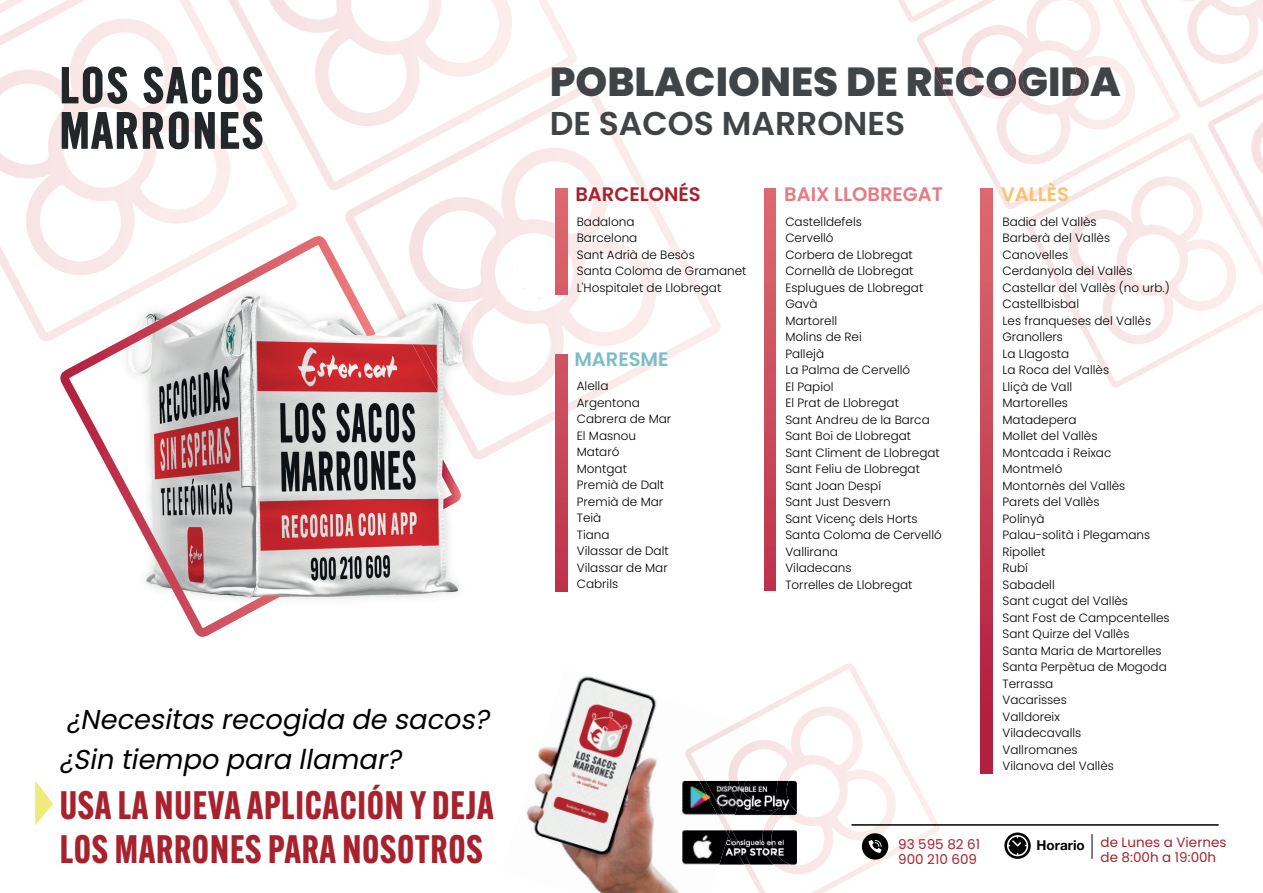
<style>
.page{position:relative;width:1263px;height:893px;background:#fff}
.page>*{position:absolute;margin:0;border:0;box-sizing:border-box;transform-origin:0 0}
.t1{font:800 40.5px "Poppins";color:#414446}
.t2{font:700 38.85px/43.2px "Alternate Gothic Cond ATF";letter-spacing:.02em;color:#a7222d}
.t3{font:600 33px "Poppins";color:#414446}
.t4{font:italic 27.3px/39.9px "Poppins";color:#000001}
.t5{font:600 19.5px "Poppins";color:#e67b84}
.t6{font:600 19.5px "Poppins";color:#a7222d}
.t7{font:600 19.5px "Poppins";color:#7bbdca}
.t8{font:600 19.5px "Poppins";color:#fdc070}
.t9{font:13.5px/15px "Poppins";color:#a7222d}
.t10{font:300 12px/16.5px "Poppins";color:#000001}
.s1{font-family:"Helvetica Neue";font-weight:700;color:#000001}
</style>
<div class="page">
<svg style="left:754px;top:663px;width:185px;height:230px"></svg>
<svg style="left:298px;top:0;width:279px;height:190px"></svg>
<svg style="left:552px;top:67px;width:15px;height:8px"></svg>
<svg style="left:298px;top:0;width:219px;height:126px"></svg>
<svg style="left:345px;top:96px;width:376px;height:363px"></svg>
<svg style="left:562px;top:84px;width:36px;height:12px"></svg>
<svg style="left:404px;top:148px;width:257px;height:247px"></svg>
<svg style="left:6px;top:0;width:292px;height:341px"></svg>
<svg style="left:0;top:19px;width:236px;height:256px"></svg>
<svg style="left:0;top:0;width:25px;height:13px"></svg>
<svg style="left:755px;top:706px;width:144px;height:168px"></svg>
<hr style="left:851px;top:824px;width:368px;height:2px;background:#000001">
<svg style="left:1092px;top:834px;width:1px;height:25px"></svg>
<svg style="left:1004px;top:832px;width:27px;height:27px"></svg>
<svg style="left:62px;top:67px;width:65px;height:37px"></svg>
<svg style="left:143px;top:67px;width:68px;height:37px"></svg>
<svg style="left:218px;top:67px;width:44px;height:37px"></svg>
<svg style="left:62px;top:111px;width:127px;height:38px"></svg>
<svg style="left:195px;top:112px;width:20px;height:37px"></svg>
<svg style="left:221px;top:111px;width:42px;height:38px"></svg>
<svg style="left:1089px;top:344px;width:109px;height:44px"></svg>
<svg style="left:898px;top:0;width:365px;height:344px"></svg>
<img style="left:379px;top:283px;width:97px;height:176px">
<img style="left:421px;top:283px;width:55px;height:98px">
<img style="left:376px;top:290px;width:95px;height:308px">
<img style="left:383px;top:290px;width:88px;height:165px">
<img style="left:428px;top:290px;width:43px;height:87px">
<svg style="left:60px;top:236px;width:316px;height:401px"></svg>
<svg style="left:442px;top:459px;width:20px;height:50px"></svg>
<img style="left:538px;top:676px;width:119px;height:93px">
<img style="left:656px;top:714px;width:106px;height:179px">
<img style="left:526px;top:769px;width:155px;height:124px">
<img style="left:685px;top:722px;width:60px;height:108px">
<img style="left:727px;top:740px;width:31px;height:41px">
<svg style="left:35px;top:781px;width:18px;height:44px"></svg>
<div style="left:556px;top:188px;width:11px;height:107px;background:#da636c"></div>
<svg style="left:556px;top:354px;width:11px;height:237px"></svg>
<svg style="left:764px;top:188px;width:12px;height:402px"></svg>
<svg style="left:980px;top:188px;width:12px;height:585px"></svg>
<img style="left:750px;top:830px;width:47px;height:35px">
<img style="left:682px;top:830px;width:68px;height:35px">
<img style="left:761px;top:830px;width:30px;height:35px">
<svg style="left:726px;top:830px;width:4px;height:5px"></svg>
<img style="left:745px;top:781px;width:52px;height:34px">
<img style="left:682px;top:781px;width:63px;height:34px">
<img style="left:699px;top:781px;width:25px;height:34px">
<img style="left:729px;top:781px;width:13px;height:20px">
<h3 class="t4" style="left:59px;top:699px;width:439px">¿Necesitasrecogida de sacos? ¿Sin tiempo para llamar?</h3>
<h2 class="t2" style="left:60px;top:784px;width:436px">USA LA NUEVA APLICACIÓN Y DEJA<br>LOS MARRONES PARA NOSOTROS</h2>
<h1 class="t1" style="left:550px;top:58px;width:573px">POBLACIONES DE RECOGIDA</h1>
<h3 class="t3" style="left:550px;top:104px;width:357px">DE SACOS MARRONES</h3>
<h3 class="t6" style="left:575px;top:183px;width:127px">BARCELONÉS</h3>
<h3 class="t5" style="left:784px;top:183px;width:160px">BAIX LLOBREGAT</h3>
<h3 class="t8" style="left:1001px;top:183px;width:69px">VALLÈS</h3>
<p class="t10" style="left:577px;top:213px;width:171px">Badalona<br>Barcelona<br>Sant Adrià de Besòs<br>Santa Coloma de Gramanet<br>L'Hospitalet de Llobregat</p>
<p class="t10" style="left:1002px;top:213px;width:169px">Badia del Vallès<br>Barberà del Vallès<br>Canovelles<br>Cerdanyola del Vallès<br>Castellar del Vallès (no urb.)<br>Castellbisbal<br>Les franqueses del Vallès<br>Granollers<br>La Llagosta<br>La Roca del Vallès<br>Lliçà de Vall<br>Martorelles<br>Matadepera<br>Mollet del Vallès<br>Montcada i Reixac<br>Montmeló<br>Montornès del Vallès<br>Parets del Vallès<br>Polinyà<br>Palau-solità i Plegamans<br>Ripollet<br>Rubí<br>Sabadell<br>Sant cugat del Vallès<br>Sant Fost de Campcentelles<br>Sant Quirze del Vallès<br>Santa Maria de Martorelles<br>Santa Perpètua de Mogoda<br>Terrassa<br>Vacarisses<br>Valldoreix<br>Viladecavalls<br>Vallromanes<br>Vilanova del Vallès</p>
<p class="t10" style="left:785px;top:213px;width:158px">Castelldefels<br>Cervelló<br>Corbera de Llobregat<br>Cornellà de Llobregat<br>Esplugues de Llobregat<br>Gavà<br>Martorell<br>Molins de Rei<br>Pallejà<br>La Palma de Cervelló<br>El Papiol<br>El Prat de Llobregat<br>Sant Andreu de la Barca<br>Sant Boi de Llobregat<br>Sant Climent de Llobregat<br>Sant Feliu de Llobregat<br>Sant Joan Despí<br>Sant Just Desvern<br>Sant Vicenç dels Horts<br>Santa Coloma de Cervelló<br>Vallirana<br>Viladecans<br>Torrelles de Llobregat</p>
<h3 class="t7" style="left:574px;top:348px;width:96px">MARESME</h3>
<p class="t10" style="left:577px;top:378px;width:96px">Alella<br>Argentona<br>Cabrera de Mar<br>El Masnou<br>Mataró<br>Montgat<br>Premià de Dalt<br>Premià de Mar<br>Teià<br>Tiana<br>Vilassar de Dalt<br>Vilassar de Mar<br>Cabrils</p>
<p class="t9" style="left:898px;top:836px;width:83px">93 595 82 61</p>
<p class="t9" style="left:898px;top:852px;width:80px">900 210 609</p>
<p class="t9" style="left:1100px;top:835px;width:127px;text-indent:-64px"><span class="s1">Horario</span> de Lunes a Viernes de 8:00h a 19:00h</p>
</div>
